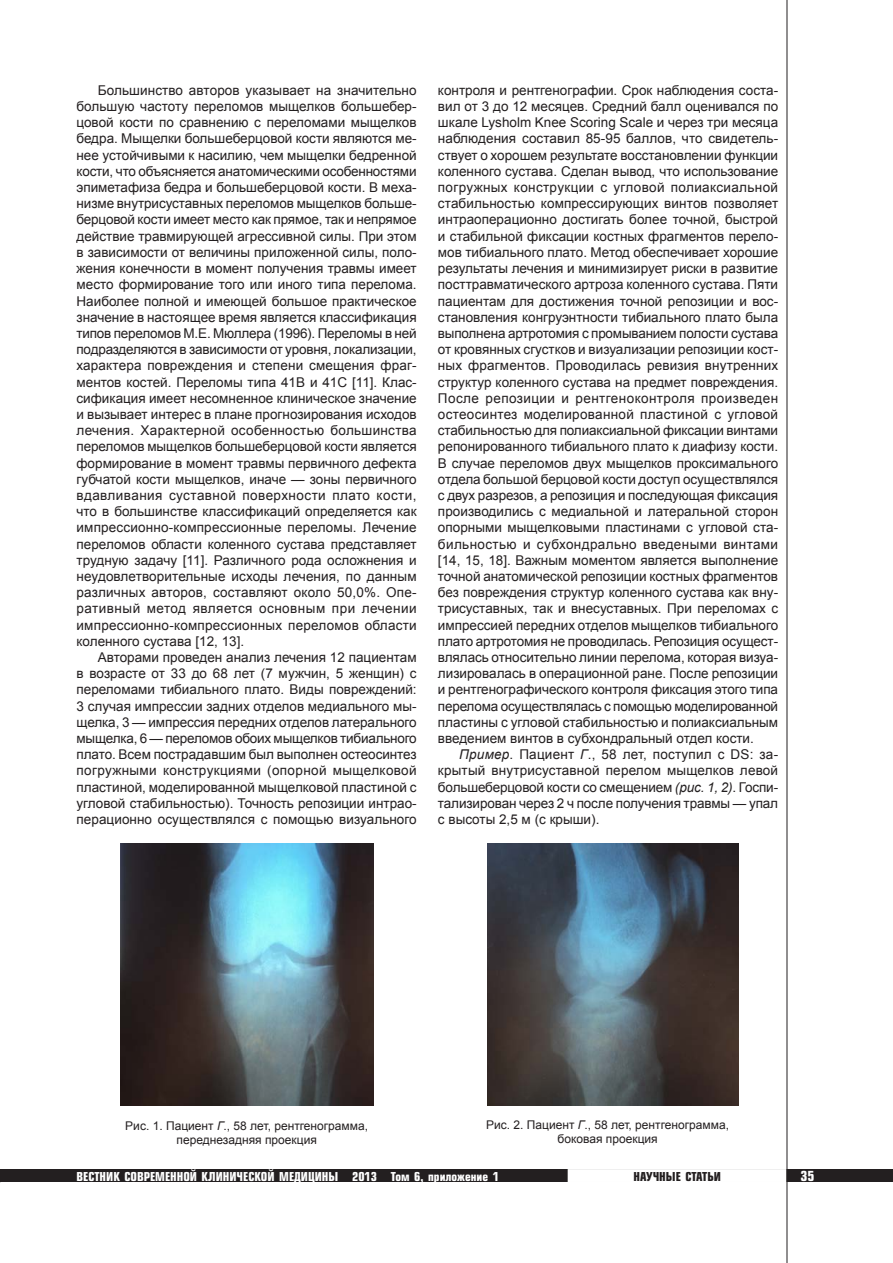
<style>
.page{position:relative;width:893px;height:1263px;background:#fff}
.page>*{position:absolute;margin:0;border:0;box-sizing:border-box;transform-origin:0 0}
.Основной_текст{font:13.5px/16.2px "Arial";color:#231f20;text-align:justify}
.t1{font:700 13.5px "Europe Cond";color:#fff}
.Рисунок-подпись{font:12px/14.4px "Arial";color:#231f20;text-align:center}
.t2{font:700 12px "Europe Cond";color:#fff}
.t3{font:700 12px "Europe Cond";letter-spacing:-.02em;color:#231f20}
.s1{font-style:italic}
</style>
<div class="page">
<div style="left:0;top:1169px;width:893px;height:13px;background:#231f20"></div>
<div style="left:568px;top:1169px;width:218px;height:13px;background:#fff;border:2px solid #fff"></div>
<hr style="left:787px;top:0;width:1px;height:1263px;background:#231f20">
<img style="left:120px;top:844px;width:253px;height:262px">
<img style="left:488px;top:844px;width:251px;height:262px">
<p class="Основной_текст" style="left:77px;top:82px;width:342px;text-indent:21px">Большинство авторов указывает на значительно большую частоту переломов мыщелков большебер&shy;цовой кости по сравнению с переломами мыщелков бедра. Мыщелки большеберцовой кости являются ме&shy;нее устойчивыми к насилию, чем мыщелки бедренной кости, что объясняется анатомическими особенностями эпиметафиза бедра и большеберцовой кости. В меха&shy;низме внутрисуставных переломов мыщелков больше&shy;берцовой кости имеет место как прямое, так и непрямое действие травмирующей агрессивной силы. При этом в зависимости от величины приложенной силы, поло&shy;жения конечности в момент получения травмы имеет место формирование того или иного типа перелома.<br>Наиболее полной и имеющей большое практическое значение в настоящее время является классификация типов переломов М.Е. Мюллера (1996). Переломы в ней подразделяются в зависимости от уровня, локализации, характера повреждения и степени смещения фраг&shy;ментов костей. Переломы типа 41В и 41С [11]. Клас&shy;сификация имеет несомненное клиническое значение и вызывает интерес в плане прогнозирования исходов лечения. Характерной особенностью большинства переломов мыщелков большеберцовой кости является формирование в момент травмы первичного дефекта губчатой кости мыщелков, иначе — зоны первичного вдавливания суставной поверхности плато кости, что в большинстве классификаций определяется как импрессионно-компрессионные переломы. Лечение переломов области коленного сустава представляет трудную задачу [11]. Различного рода осложнения и неудовлетворительные исходы лечения, по данным различных авторов, составляют около 50,0%. Опе&shy;ративный метод является основным при лечении импрессионно-компрессионных переломов области коленного сустава [12, 13].</p>
<p class="Основной_текст" style="left:77px;top:649px;width:342px;text-indent:21px">Авторами проведен анализ лечения 12 пациентам в возрасте от 33 до 68 лет (7 мужчин, 5 женщин) с переломами тибиального плато. Виды повреждений:<br>3 случая импрессии задних отделов медиального мы&shy;щелка, 3 — импрессия передних отделов латерального мыщелка, 6 — переломов обоих мыщелков тибиального плато. Всем пострадавшим был выполнен остеосинтез погружными конструкциями (опорной мыщелковой пластиной, моделированной мыщелковой пластиной с угловой стабильностью). Точность репозиции интрао&shy;перационно осуществлялся с помощью визуального</p>
<p class="Основной_текст" style="left:438px;top:82px;width:342px">контроля и рентгенографии. Срок наблюдения соста&shy;вил от 3 до 12 месяцев. Средний балл оценивался по шкале Lysholm Knee Scoring Scale и через три месяца наблюдения составил 85-95 баллов, что свидетель&shy;ствует о хорошем результате восстановлении функции коленного сустава. Сделан вывод, что использование погружных конструкции с угловой полиаксиальной стабильностью компрессирующих винтов позволяет интраоперационно достигать более точной, быстрой и стабильной фиксации костных фрагментов перело&shy;мов тибиального плато. Метод обеспечивает хорошие результаты лечения и минимизирует риски в развитие посттравматического артроза коленного сустава. Пяти пациентам для достижения точной репозиции и вос&shy;становления конгруэнтности тибиального плато была выполнена артротомия с промыванием полости сустава от кровянных сгустков и визуализации репозиции кост&shy;ных фрагментов. Проводилась ревизия внутренних структур коленного сустава на предмет повреждения.<br>После репозиции и рентгеноконтроля произведен остеосинтез моделированной пластиной с угловой стабильностью для полиаксиальной фиксации винтами репонированного тибиального плато к диафизу кости.<br>В случае переломов двух мыщелков проксимального отдела большой берцовой кости доступ осуществлялся с двух разрезов, а репозиция и последующая фиксация производились с медиальной и латеральной сторон опорными мыщелковыми пластинами с угловой ста&shy;бильностью и субхондрально введеными винтами [14, 15, 18]. Важным моментом является выполнение точной анатомической репозиции костных фрагментов без повреждения структур коленного сустава как вну&shy;трисуставных, так и внесуставных. При переломах с импрессией передних отделов мыщелков тибиального плато артротомия не проводилась. Репозиция осущест&shy;влялась относительно линии перелома, которая визуа&shy;лизировалась в операционной ране. После репозиции и рентгенографического контроля фиксация этого типа перелома осуществлялась с помощью моделированной пластины с угловой стабильностью и полиаксиальным введением винтов в субхондральный отдел кости.</p>
<p class="Основной_текст" style="left:438px;top:746px;width:342px;text-indent:21px"><span class="s1">Пример</span>. Пациент <span class="s1">Г</span>., 58 лет, поступил с DS: за&shy;крытый внутрисуставной перелом мыщелков левой большеберцовой кости со смещением <span class="s1">(рис. 1, 2)</span>. Госпи&shy;тализирован через 2 ч после получения травмы — упал с высоты 2,5 м (с крыши).</p>
<p class="Рисунок-подпись" style="left:125px;top:1118px;width:244px">Рис. 1. Пациент <span class="s1">Г</span>., 58 лет, рентгенограмма, переднезадняя проекция</p>
<p class="Рисунок-подпись" style="left:486px;top:1117px;width:244px">Рис. 2. Пациент <span class="s1">Г</span>., 58 лет, рентгенограмма, боковая проекция</p>
<p class="t2" style="left:77px;top:1168px;width:424px">ВЕСТНИК СОВРЕМЕННОЙ КЛИНИЧЕСКОЙ МЕДИЦИНЫ 2013 Том 6, приложение 1</p>
<p class="t3" style="left:633px;top:1168px;width:28px">научные</p>
<p class="t3" style="left:685px;top:1168px;width:36px">статьи</p>
<p class="t1" style="left:801px;top:1167px;width:15px">35</p>
</div>
